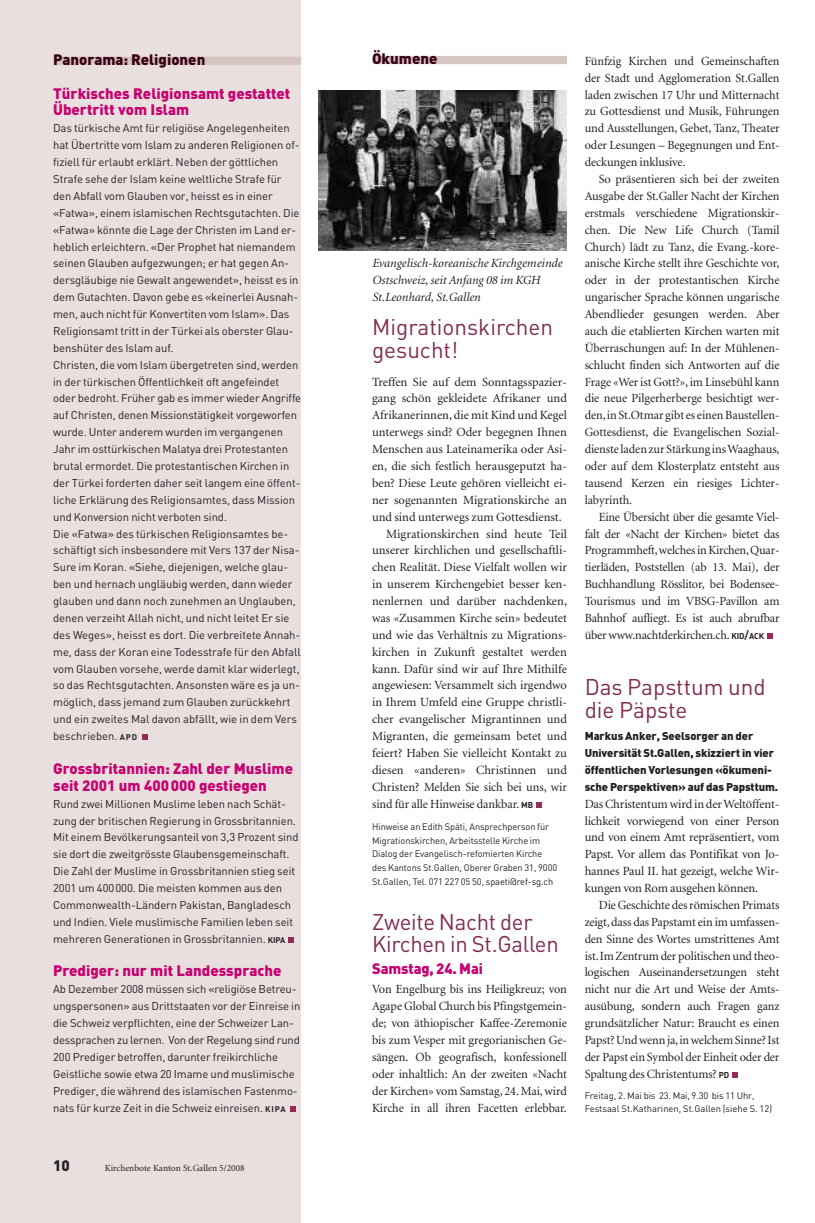
<style>
.page{position:relative;width:815px;height:1223px;background:#fff}
.page>*{position:absolute;margin:0;border:0;box-sizing:border-box;transform-origin:0 0}
.t1{font:22.5px/22.5px "DIN";color:#812e4d}
.t2{font:900 15px/16.9px "DIN";color:#c60170}
.t3{font:900 15px "DIN";color:#390014}
.t4{font:900 15px "DIN";color:#231f20}
.t5{font:12.5px/16.9px "Minion";color:#231f20;text-align:justify}
.t6{font:italic 12.5px/16.9px "Minion";color:#231f20}
.t7{font:11.25px/16.9px "DIN";letter-spacing:-.005em;color:#231f20}
.t8{font:900 11.25px/16.9px "DIN";letter-spacing:-.005em;color:#231f20}
.t9{font:9.38px/13.8px "DIN";letter-spacing:-.005em;color:#231f20}
.t10{font:9.38px "Minion";color:#231f20}
.s1{font-family:"DIN Bold Alternate";font-size:8.5px}
.s2{font-family:"DIN Bold Alternate";font-size:11.25px}
.s3{font-family:"DIN Bold Alternate";font-size:8.12px}
</style>
<div class="page">
<div style="left:0;top:0;width:301px;height:1222px;background:#e9dfde"></div>
<div style="left:54px;top:57px;width:247px;height:8px;background:#d5c5c3"></div>
<svg style="left:733px;top:1072px;width:5px;height:5px"></svg>
<svg style="left:767px;top:633px;width:6px;height:6px"></svg>
<svg style="left:290px;top:1106px;width:5px;height:5px"></svg>
<svg style="left:289px;top:937px;width:5px;height:5px"></svg>
<svg style="left:142px;top:734px;width:6px;height:6px"></svg>
<svg style="left:537px;top:802px;width:5px;height:5px"></svg>
<div style="left:373px;top:56px;width:194px;height:8px;background:#d5c5c3"></div>
<img style="left:319px;top:90px;width:248px;height:160px">
<p class="t3" style="left:372px;top:50px;width:67px">Ökumene</p>
<p class="t3" style="left:53px;top:51px;width:154px">Panorama: Religionen</p>
<p class="t5" style="left:585px;top:53px;width:196px">Fünfzig Kirchen und Gemeinschaften der Stadt und Agglomeration St.Gallen laden zwischen 17 Uhr und Mitternacht zu Gottesdienst und Musik, Führungen und Ausstellungen, Gebet, Tanz, Theater oder Lesungen – Begegnungen und Ent&shy;deckungen inklusive.</p>
<p class="t5" style="left:585px;top:171px;width:196px;text-indent:14px">So präsentieren sich bei der zweiten Ausgabe der St.Galler Nacht der Kirchen erstmals verschiedene Migrationskir&shy;chen. Die New Life Church (Tamil Church) lädt zu Tanz, die Evang.-kore&shy;anische Kirche stellt ihre Geschichte vor, oder in der protestantischen Kirche ungarischer Sprache können ungarische Abendlieder gesungen werden. Aber auch die etablierten Kirchen warten mit Überraschungen auf: In der Mühlenen&shy;schlucht finden sich Antworten auf die Frage «Wer ist Gott?», im Linsebühl kann die neue Pilgerherberge besichtigt wer&shy;den,in St.Otmar gibt es einen Baustellen-Gottesdienst, die Evangelischen Sozial&shy;dienste laden zur Stärkung ins Waaghaus, oder auf dem Klosterplatz entsteht aus tausend Kerzen ein riesiges Lichter&shy;labyrinth.</p>
<p class="t5" style="left:585px;top:509px;width:196px;text-indent:14px">Eine Übersicht über die gesamte Viel&shy;falt der «Nacht der Kirchen» bietet das Programmheft,welches in Kirchen,Quar&shy;tierläden, Poststellen (ab 13. Mai), der Buchhandlung Rösslitor, bei Bodensee-Tourismus und im VBSG-Pavillon am Bahnhof aufliegt. Es ist auch abrufbar über www.nachtderkirchen.ch. <span class="s1">KID</span><span class="s2">/</span><span class="s1">ACK</span></p>
<h1 class="t1" style="left:585px;top:676px;width:182px">Das Papsttum und die Päpste</h1>
<p class="t8" style="left:585px;top:727px;width:195px">Markus Anker, Seelsorger an der Universität St.Gallen, skizziert in vier öffentlichen Vorlesungen «ökumeni&shy;sche Perspektiven» auf das Papsttum.</p>
<p class="t5" style="left:585px;top:796px;width:196px">Das Christentum wird in der Weltöffent&shy;lichkeit vorwiegend von einer Person und von einem Amt repräsentiert, vom Papst. Vor allem das Pontifikat von Jo&shy;hannes Paul II. hat gezeigt, welche Wir&shy;kungen von Rom ausgehen können.</p>
<p class="t5" style="left:585px;top:897px;width:196px;text-indent:14px">Die Geschichte des römischen Primats zeigt,dass das Papstamt ein im umfassen&shy;den Sinne des Wortes umstrittenes Amt ist.Im Zentrum der politischen und theo&shy;logischen Auseinandersetzungen steht nicht nur die Art und Weise der Amts&shy;ausübung, sondern auch Fragen ganz grundsätzlicher Natur: Braucht es einen Papst? Und wenn ja,in welchem Sinne? Ist der Papst ein Symbol der Einheit oder der Spaltung des Christentums? <span class="s1">PD</span></p>
<p class="t9" style="left:585px;top:1089px;width:189px;line-height:13.1px">Freitag, 2. Mai bis 23. Mai, 9.30 bis 11 Uhr,<br>Festsaal St.Katharinen, St.Gallen (siehe S. 12)</p>
<p class="t2" style="left:53px;top:85px;width:239px">Türkisches Religionsamt gestattet<br>Übertritt vom Islam</p>
<p class="t7" style="left:53px;top:120px;width:250px">Das türkische Amt für religiöse Angelegenheiten hat Übertritte vom Islam zu anderen Religionen of&shy;fiziell für erlaubt erklärt. Neben der göttlichen Strafe sehe der Islam keine weltliche Strafe für den Abfall vom Glauben vor, heisst es in einer «Fatwa», einem islamischen Rechtsgutachten. Die «Fatwa» könnte die Lage der Christen im Land er&shy;heblich erleichtern. «Der Prophet hat niemandem seinen Glauben aufgezwungen; er hat gegen An&shy;dersgläubige nie Gewalt angewendet», heisst es in dem Gutachten. Davon gebe es «keinerlei Ausnah&shy;men, auch nicht für Konvertiten vom Islam». Das Religionsamt tritt in der Türkei als oberster Glau&shy;benshüter des Islam auf.<br>Christen, die vom Islam übergetreten sind, werden in der türkischen Öffentlichkeit oft angefeindet oder bedroht. Früher gab es immer wieder Angriffe auf Christen, denen Missionstätigkeit vorgeworfen wurde. Unter anderem wurden im vergangenen Jahr im osttürkischen Malatya drei Protestanten brutal ermordet. Die protestantischen Kirchen in der Türkei forderten daher seit langem eine öffent&shy;liche Erklärung des Religionsamtes, dass Mission und Konversion nicht verboten sind.<br>Die «Fatwa» des türkischen Religionsamtes be&shy;schäftigt sich insbesondere mit Vers 137 der Nisa-Sure im Koran. «Siehe, diejenigen, welche glau&shy;ben und hernach ungläubig werden, dann wieder glauben und dann noch zunehmen an Unglauben, denen verzeiht Allah nicht, und nicht leitet Er sie des Weges», heisst es dort. Die verbreitete Annah&shy;me, dass der Koran eine Todesstrafe für den Abfall vom Glauben vorsehe, werde damit klar widerlegt, so das Rechtsgutachten. Ansonsten wäre es ja un&shy;möglich, dass jemand zum Glauben zurückkehrt und ein zweites Mal davon abfällt, wie in dem Vers beschrieben. <span class="s3">APD</span></p>
<p class="t2" style="left:53px;top:760px;width:241px">Grossbritannien: Zahl der Muslime seit 2001 um 400 000 gestiegen</p>
<p class="t7" style="left:53px;top:795px;width:247px">Rund zwei Millionen Muslime leben nach Schät&shy;zung der britischen Regierung in Grossbritannien.<br>Mit einem Bevölkerungsanteil von 3,3 Prozent sind sie dort die zweitgrösste Glaubensgemeinschaft.<br>Die Zahl der Muslime in Grossbritannien stieg seit 2001 um 400000. Die meisten kommen aus den Commonwealth-Ländern Pakistan, Bangladesch und Indien. Viele muslimische Familien leben seit mehreren Generationen in Grossbritannien. <span class="s3">KIPA</span></p>
<p class="t2" style="left:53px;top:962px;width:230px">Prediger: nur mit Landessprache</p>
<p class="t7" style="left:53px;top:981px;width:249px">Ab Dezember 2008 müssen sich «religiöse Betreu&shy;ungspersonen» aus Drittstaaten vor der Einreise in die Schweiz verpflichten, eine der Schweizer Lan&shy;dessprachen zu lernen. Von der Regelung sind rund 200 Prediger betroffen, darunter freikirchliche Geistliche sowie etwa 20 Imame und muslimische Prediger, die während des islamischen Fastenmo&shy;nats für kurze Zeit in die Schweiz einreisen. <span class="s3">KIPA</span></p>
<p class="t6" style="left:372px;top:256px;width:192px">Evangelisch-koreanische Kirchgemeinde<br>Ostschweiz, seit Anfang 08 im KGH<br>St.Leonhard, St.Gallen</p>
<h1 class="t1" style="left:372px;top:316px;width:182px">Migrationskirchen gesucht!</h1>
<p class="t5" style="left:372px;top:374px;width:196px">Treffen Sie auf dem Sonntagsspazier-</p>
<p class="t5" style="left:372px;top:391px;width:196px">gang schön gekleidete Afrikaner und</p>
<p class="t5" style="left:372px;top:408px;width:196px">Afrikanerinnen, die mit Kind und Kegel</p>
<p class="t5" style="left:372px;top:425px;width:196px">unterwegs sind? Oder begegnen Ihnen</p>
<p class="t5" style="left:372px;top:441px;width:196px">Menschen aus Lateinamerika oder Asi-</p>
<p class="t5" style="left:372px;top:458px;width:196px">en, die sich festlich herausgeputzt ha-</p>
<p class="t5" style="left:372px;top:475px;width:196px">ben? Diese Leute gehören vielleicht ei-</p>
<p class="t5" style="left:372px;top:492px;width:196px">ner sogenannten Migrationskirche an</p>
<p class="t5" style="left:372px;top:509px;width:191px">und sind unterwegs zum Gottesdienst.</p>
<p class="t5" style="left:386px;top:526px;width:182px">Migrationskirchen sind heute Teil</p>
<p class="t5" style="left:372px;top:543px;width:196px">unserer kirchlichen und gesellschaftli-</p>
<p class="t5" style="left:372px;top:560px;width:196px">chen Realität. Diese Vielfalt wollen wir</p>
<p class="t5" style="left:372px;top:576px;width:196px">in unserem Kirchengebiet besser ken-</p>
<p class="t5" style="left:372px;top:593px;width:196px">nenlernen und darüber nachdenken,</p>
<p class="t5" style="left:372px;top:610px;width:196px">was «Zusammen Kirche sein» bedeutet</p>
<p class="t5" style="left:372px;top:627px;width:196px">und wie das Verhältnis zu Migrations-</p>
<p class="t5" style="left:372px;top:644px;width:196px">kirchen in Zukunft gestaltet werden</p>
<p class="t5" style="left:372px;top:661px;width:196px">kann. Dafür sind wir auf Ihre Mithilfe</p>
<p class="t5" style="left:372px;top:678px;width:196px">angewiesen: Versammelt sich irgendwo</p>
<p class="t5" style="left:372px;top:695px;width:196px">in Ihrem Umfeld eine Gruppe christli-</p>
<p class="t5" style="left:372px;top:711px;width:196px">cher evangelischer Migrantinnen und</p>
<p class="t5" style="left:372px;top:728px;width:196px">Migranten, die gemeinsam betet und</p>
<p class="t5" style="left:372px;top:745px;width:196px">feiert? Haben Sie vielleicht Kontakt zu</p>
<p class="t5" style="left:372px;top:762px;width:196px">diesen «anderen» Christinnen und</p>
<p class="t5" style="left:372px;top:779px;width:196px">Christen? Melden Sie sich bei uns, wir</p>
<p class="t5" style="left:372px;top:796px;width:163px">sind für alle Hinweise dankbar. <span class="s1">MB</span></p>
<p class="t9" style="left:372px;top:819px;width:187px">Hinweise an Edith Späti, Ansprechperson für Migrationskirchen, Arbeitsstelle Kirche im Dialog der Evangelisch-refomierten Kirche des Kantons St.Gallen, Oberer Graben 31, 9000<br>St.Gallen, Tel. 071 227 05 50, spaeti@ref-sg.ch</p>
<h1 class="t1" style="left:372px;top:910px;width:188px">Zweite Nacht der<br>Kirchen in St.Gallen</h1>
<p class="t2" style="left:372px;top:960px;width:112px">Samstag, 24. Mai</p>
<p class="t5" style="left:372px;top:981px;width:196px">Von Engelburg bis ins Heiligkreuz; von Agape Global Church bis Pfingstgemein&shy;de; von äthiopischer Kaffee-Zeremonie bis zum Vesper mit gregorianischen Ge&shy;sängen. Ob geografisch, konfessionell oder inhaltlich: An der zweiten «Nacht der Kirchen» vom Samstag, 24. Mai, wird Kirche in all ihren Facetten erlebbar.</p>
<p class="t4" style="left:53px;top:1157px;width:18px">10</p>
<p class="t10" style="left:105px;top:1164px;width:142px">Kirchenbote Kanton St.Gallen 5/2008</p>
</div>
